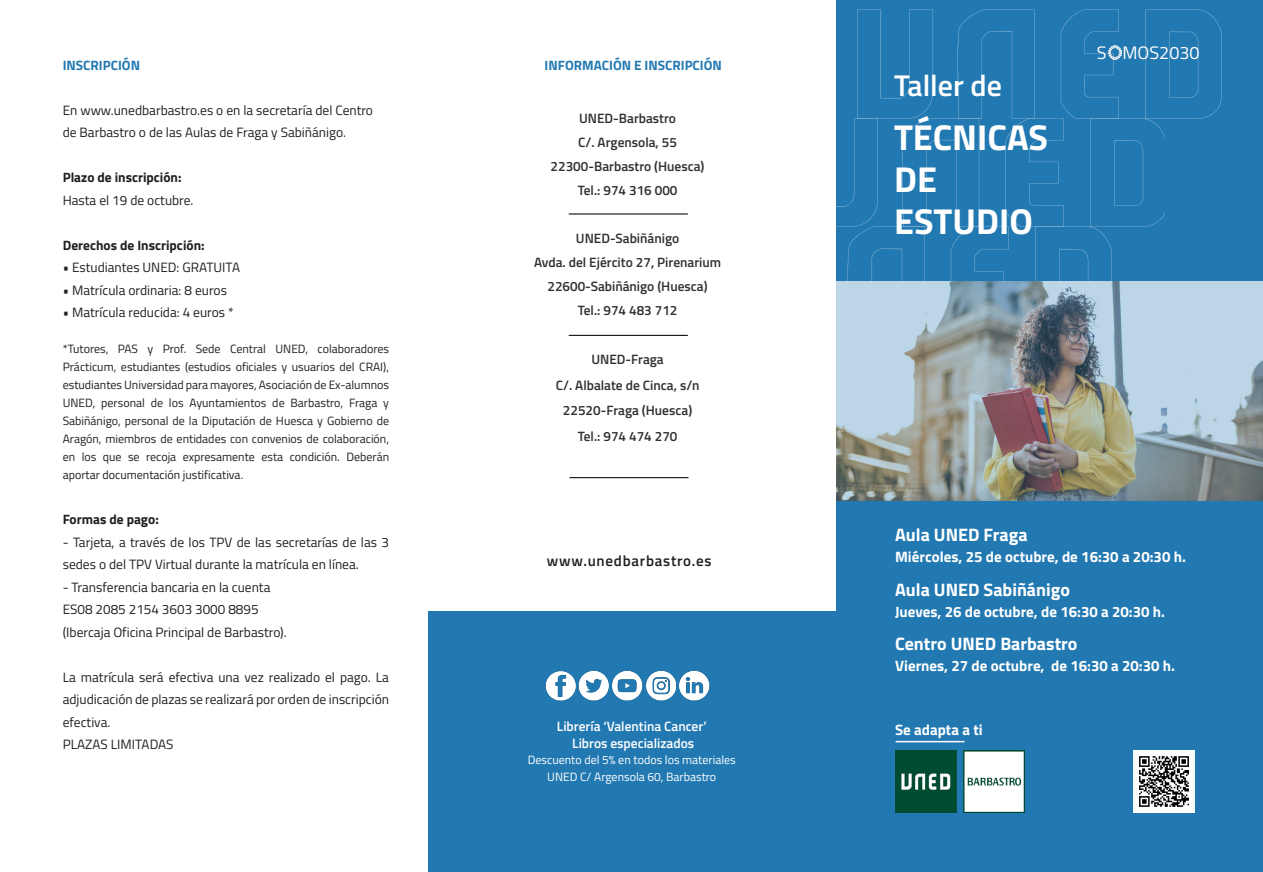
<style>
.page{position:relative;width:1263px;height:872px;background:#fff}
.page>*{position:absolute;margin:0;border:0;box-sizing:border-box;transform-origin:0 0}
.t1{font:700 36px "Titillium Web";color:#fff}
.t2{font:600 30px "Titillium Web";color:#fff}
.t3{font:700 18px "Titillium Web";color:#fff}
.t4{font:18px "Titillium Web";color:#fff}
.t5{font:700 15px "Titillium Web";color:#fff}
.t6{font:600 15px "Titillium Web";letter-spacing:.05em;color:#231f20}
.t7{font:13.5px/22.5px "Titillium Web";color:#231f20}
.t8{font:600 13.5px "Titillium Web";color:#312f30}
.t9{font:700 13.5px "Titillium Web";color:#231f20}
.t10{font:600 13.5px "Titillium Web";color:#fff}
.t11{font:700 13.5px "Titillium Web";color:#2279b2}
.t12{font:12px/18px "Titillium Web";color:#231f20;text-align:justify}
.t13{font:12px "Titillium Web";color:#fff}
</style>
<div class="page">
<div style="left:428px;top:611px;width:415px;height:261px;background:#2279b2"></div>
<img style="left:545px;top:670px;width:165px;height:31px">
<div style="left:836px;top:0;width:427px;height:872px;background:#2279b2"></div>
<img style="left:880px;top:10px;width:341px;height:108px">
<img style="left:1108px;top:46px;width:14px;height:13px">
<img style="left:836px;top:118px;width:328px;height:109px">
<img style="left:847px;top:227px;width:265px;height:54px">
<img style="left:1133px;top:751px;width:62px;height:61px">
<img style="left:895px;top:751px;width:129px;height:61px">
<hr style="left:896px;top:741px;width:68px;height:1px;background:#fff">
<hr style="left:569px;top:477px;width:119px;height:1px;background:#000">
<hr style="left:569px;top:335px;width:119px;height:1px;background:#000">
<hr style="left:569px;top:213px;width:119px;height:1px;background:#000">
<img style="left:836px;top:281px;width:427px;height:220px">
<p class="t11" style="left:63px;top:54px;width:79px">INSCRIPCIÓN</p>
<p class="t7" style="left:63px;top:98px;width:312px">En www.unedbarbastro.es o en la secretaría del Centro de Barbastro o de las Aulas de Fraga y Sabiñánigo.</p>
<p class="t9" style="left:63px;top:167px;width:120px">Plazo de inscripción:</p>
<p class="t7" style="left:63px;top:188px;width:132px">Hasta el 19 de octubre.</p>
<p class="t9" style="left:63px;top:234px;width:143px">Derechos de Inscripción:</p>
<p class="t7" style="left:63px;top:255px;width:179px">• Estudiantes UNED: GRATUITA</p>
<p class="t7" style="left:63px;top:278px;width:166px">• Matrícula ordinaria: 8 euros</p>
<p class="t7" style="left:63px;top:300px;width:173px">• Matrícula reducida: 4 euros *</p>
<p class="t12" style="left:63px;top:339px;width:328px">*Tutores, PAS y Prof. Sede Central UNED, colaboradores Prácticum, estudiantes (estudios oficiales y usuarios del CRAI), estudiantes Universidad para mayores, Asociación de Ex-alumnos UNED, personal de los Ayuntamientos de Barbastro, Fraga y Sabiñánigo, personal de la Diputación de Huesca y Gobierno de Aragón, miembros de entidades con convenios de colaboración, en los que se recoja expresamente esta condición. Deberán aportar documentación justificativa.</p>
<p class="t9" style="left:63px;top:509px;width:98px">Formas de pago:</p>
<p class="t7" style="left:63px;top:530px;width:328px">- Tarjeta, a través de los TPV de las secretarías de las 3 sedes o del TPV Virtual durante la matrícula en línea.</p>
<p class="t7" style="left:63px;top:575px;width:209px">- Transferencia bancaria en la cuenta</p>
<p class="t7" style="left:63px;top:597px;width:197px">ES08 2085 2154 3603 3000 8895</p>
<p class="t7" style="left:63px;top:620px;width:225px">(Ibercaja Oficina Principal de Barbastro).</p>
<p class="t7" style="left:63px;top:665px;width:328px;text-align:justify">La matrícula será efectiva una vez realizado el pago. La adjudicación de plazas se realizará por orden de inscripción efectiva.</p>
<p class="t7" style="left:63px;top:732px;width:112px">PLAZAS LIMITADAS</p>
<p class="t11" style="left:545px;top:55px;width:179px">INFORMACIÓN E INSCRIPCIÓN</p>
<p class="t8" style="left:579px;top:108px;width:99px">UNED-Barbastro</p>
<p class="t8" style="left:578px;top:132px;width:100px">C/. Argensola, 55</p>
<p class="t8" style="left:551px;top:156px;width:155px">22300-Barbastro (Huesca)</p>
<p class="t8" style="left:578px;top:180px;width:101px">Tel.: 974 316 000</p>
<p class="t8" style="left:576px;top:228px;width:105px">UNED-Sabiñánigo</p>
<p class="t8" style="left:534px;top:252px;width:189px">Avda. del Ejército 27, Pirenarium</p>
<p class="t8" style="left:547px;top:276px;width:162px">22600-Sabiñánigo (Huesca)</p>
<p class="t8" style="left:578px;top:300px;width:101px">Tel.: 974 483 712</p>
<p class="t8" style="left:591px;top:349px;width:74px">UNED-Fraga</p>
<p class="t8" style="left:556px;top:375px;width:145px">C/. Albalate de Cinca, s/n</p>
<p class="t8" style="left:563px;top:400px;width:131px">22520-Fraga (Huesca)</p>
<p class="t8" style="left:578px;top:426px;width:101px">Tel.: 974 474 270</p>
<p class="t6" style="left:547px;top:549px;width:166px">www.unedbarbastro.es</p>
<p class="t10" style="left:557px;top:716px;width:151px">Librería ‘Valentina Cancer’</p>
<p class="t10" style="left:572px;top:732px;width:123px">Libros especializados</p>
<p class="t13" style="left:528px;top:751px;width:209px">Descuento del 5% en todos los materiales</p>
<p class="t13" style="left:547px;top:767px;width:170px">UNED C/ Argensola 60, Barbastro</p>
<p class="t2" style="left:894px;top:63px;width:109px">Taller de</p>
<p class="t1" style="left:894px;top:110px;width:156px">TÉCNICAS</p>
<p class="t1" style="left:894px;top:152px;width:44px">DE</p>
<p class="t1" style="left:894px;top:194px;width:140px">ESTUDIO</p>
<p class="t4" style="left:1097px;top:39px;width:104px">S MOS2030</p>
<p class="t3" style="left:895px;top:521px;width:134px">Aula UNED Fraga</p>
<p class="t5" style="left:895px;top:545px;width:292px">Miércoles, 25 de octubre, de 16:30 a 20:30 h.</p>
<p class="t3" style="left:895px;top:575px;width:176px">Aula UNED Sabiñánigo</p>
<p class="t5" style="left:895px;top:600px;width:271px">Jueves, 26 de octubre, de 16:30 a 20:30 h.</p>
<p class="t3" style="left:895px;top:630px;width:184px">Centro UNED Barbastro</p>
<p class="t5" style="left:895px;top:654px;width:281px">Viernes, 27 de octubre, de 16:30 a 20:30 h.</p>
<p class="t5" style="left:895px;top:718px;width:89px">Se adapta a ti</p>
</div>
